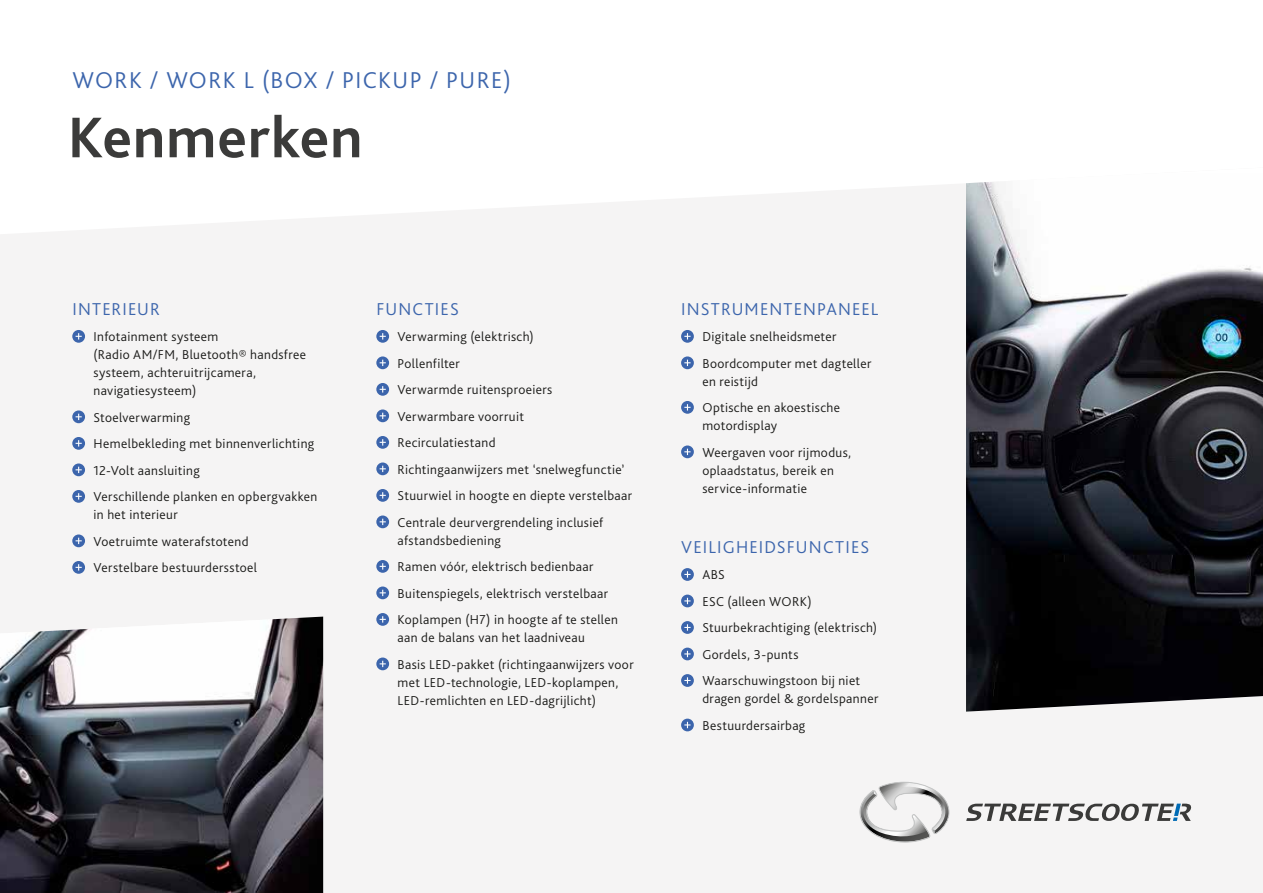
<style>
.page{position:relative;width:1263px;height:893px;background:#fff}
.page>*{position:absolute;margin:0;border:0;box-sizing:border-box;transform-origin:0 0}
.t1{font:700 60px "Bliss Pro";letter-spacing:.015em;color:#3b3b3a}
.t2{font:300 24px "Bliss Pro";letter-spacing:.06em;color:#3c65ac}
.t3{font:300 18px "Bliss Pro";letter-spacing:.065em;color:#3c65ac}
.t4{font:300 13.5px/26.5px "Bliss Pro";letter-spacing:.03em;color:#1a1a18}
</style>
<div class="page">
<div style="left:0;top:184px;width:1263px;height:709px;background:#f5f4f4"></div>
<img style="left:966px;top:182px;width:297px;height:530px">
<svg style="left:72px;top:330px;width:13px;height:13px"></svg>
<svg style="left:76px;top:333px;width:6px;height:7px"></svg>
<svg style="left:72px;top:410px;width:13px;height:13px"></svg>
<svg style="left:76px;top:414px;width:6px;height:6px"></svg>
<svg style="left:72px;top:437px;width:13px;height:13px"></svg>
<svg style="left:76px;top:440px;width:6px;height:7px"></svg>
<svg style="left:72px;top:463px;width:13px;height:13px"></svg>
<svg style="left:76px;top:467px;width:6px;height:6px"></svg>
<svg style="left:72px;top:490px;width:13px;height:13px"></svg>
<svg style="left:76px;top:493px;width:6px;height:7px"></svg>
<svg style="left:72px;top:534px;width:13px;height:13px"></svg>
<svg style="left:76px;top:538px;width:6px;height:6px"></svg>
<svg style="left:72px;top:561px;width:13px;height:13px"></svg>
<svg style="left:76px;top:564px;width:6px;height:7px"></svg>
<svg style="left:376px;top:330px;width:13px;height:13px"></svg>
<svg style="left:380px;top:333px;width:6px;height:7px"></svg>
<svg style="left:376px;top:356px;width:13px;height:13px"></svg>
<svg style="left:380px;top:360px;width:6px;height:6px"></svg>
<svg style="left:376px;top:383px;width:13px;height:13px"></svg>
<svg style="left:380px;top:386px;width:6px;height:7px"></svg>
<svg style="left:376px;top:409px;width:13px;height:13px"></svg>
<svg style="left:380px;top:413px;width:6px;height:6px"></svg>
<svg style="left:376px;top:436px;width:13px;height:13px"></svg>
<svg style="left:380px;top:439px;width:6px;height:7px"></svg>
<svg style="left:376px;top:462px;width:13px;height:13px"></svg>
<svg style="left:380px;top:466px;width:6px;height:6px"></svg>
<svg style="left:376px;top:489px;width:13px;height:13px"></svg>
<svg style="left:380px;top:492px;width:6px;height:7px"></svg>
<svg style="left:376px;top:515px;width:13px;height:13px"></svg>
<svg style="left:380px;top:519px;width:6px;height:6px"></svg>
<svg style="left:376px;top:560px;width:13px;height:13px"></svg>
<svg style="left:380px;top:563px;width:6px;height:7px"></svg>
<svg style="left:376px;top:586px;width:13px;height:13px"></svg>
<svg style="left:380px;top:590px;width:6px;height:6px"></svg>
<svg style="left:376px;top:613px;width:13px;height:13px"></svg>
<svg style="left:380px;top:616px;width:6px;height:7px"></svg>
<svg style="left:376px;top:657px;width:13px;height:13px"></svg>
<svg style="left:380px;top:661px;width:6px;height:6px"></svg>
<div style="left:681px;top:568px;width:13px;height:13px;background:#3c65ac;border-radius:50%"></div>
<svg style="left:684px;top:571px;width:6px;height:7px"></svg>
<svg style="left:681px;top:595px;width:13px;height:12px"></svg>
<svg style="left:684px;top:598px;width:6px;height:6px"></svg>
<div style="left:681px;top:621px;width:13px;height:13px;background:#3c65ac;border-radius:50%"></div>
<svg style="left:684px;top:624px;width:6px;height:7px"></svg>
<svg style="left:681px;top:648px;width:13px;height:12px"></svg>
<svg style="left:684px;top:651px;width:6px;height:6px"></svg>
<div style="left:681px;top:674px;width:13px;height:13px;background:#3c65ac;border-radius:50%"></div>
<svg style="left:684px;top:677px;width:6px;height:7px"></svg>
<svg style="left:681px;top:719px;width:13px;height:12px"></svg>
<svg style="left:684px;top:722px;width:6px;height:6px"></svg>
<svg style="left:681px;top:330px;width:13px;height:13px"></svg>
<svg style="left:684px;top:333px;width:6px;height:7px"></svg>
<svg style="left:681px;top:356px;width:13px;height:13px"></svg>
<svg style="left:684px;top:360px;width:6px;height:6px"></svg>
<svg style="left:681px;top:401px;width:13px;height:13px"></svg>
<svg style="left:684px;top:404px;width:6px;height:7px"></svg>
<svg style="left:681px;top:445px;width:13px;height:13px"></svg>
<svg style="left:684px;top:449px;width:6px;height:6px"></svg>
<img style="left:0;top:617px;width:323px;height:276px">
<svg style="left:966px;top:804px;width:225px;height:17px"></svg>
<svg style="left:857px;top:782px;width:94px;height:60px"></svg>
<h2 class="t2" style="left:72px;top:65px;width:440px">WORK / WORK L (BOX / PICKUP / PURE)</h2>
<h1 class="t1" style="left:68px;top:100px;width:296px">Kenmerken</h1>
<h3 class="t3" style="left:72px;top:297px;width:89px">INTERIEUR</h3>
<p class="t4" style="left:94px;top:327px;width:214px;line-height:18px">Infotainment systeem<br>(Radio AM/FM, Bluetooth® handsfree systeem, achteruitrijcamera, navigatiesysteem)</p>
<p class="t4" style="left:94px;top:404px;width:225px">Stoelverwarming<br>Hemelbekleding met binnenverlichting<br>12-Volt aansluiting<br>Verschillende planken en opbergvakken</p>
<p class="t4" style="left:94px;top:501px;width:165px">in het interieur<br>Voetruimte waterafstotend<br>Verstelbare bestuurdersstoel</p>
<h3 class="t3" style="left:376px;top:297px;width:84px">FUNCTIES</h3>
<p class="t4" style="left:398px;top:323px;width:236px">Verwarming (elektrisch)<br>Pollenfilter<br>Verwarmde ruitensproeiers<br>Verwarmbare voorruit<br>Recirculatiestand<br>Richtingaanwijzers met ‘snelwegfunctie’<br>Stuurwiel in hoogte en diepte verstelbaar<br>Centrale deurvergrendeling inclusief</p>
<p class="t4" style="left:398px;top:527px;width:222px">afstandsbediening<br>Ramen vóór, elektrisch bedienbaar Buitenspiegels, elektrisch verstelbaar Koplampen (H7) in hoogte af te stellen</p>
<p class="t4" style="left:398px;top:624px;width:238px">aan de balans van het laadniveau<br>Basis LED-pakket (richtingaanwijzers voor</p>
<p class="t4" style="left:398px;top:673px;width:222px;line-height:18px">met LED-technologie, LED-koplampen,<br>LED-remlichten en LED-dagrijlicht)</p>
<h3 class="t3" style="left:681px;top:297px;width:199px">INSTRUMENTENPANEEL</h3>
<p class="t4" style="left:702px;top:323px;width:171px">Digitale snelheidsmeter<br>Boordcomputer met dagteller</p>
<p class="t4" style="left:702px;top:368px;width:139px">en reistijd<br>Optische en akoestische</p>
<p class="t4" style="left:702px;top:412px;width:150px">motordisplay<br>Weergaven voor rijmodus,</p>
<p class="t4" style="left:702px;top:461px;width:133px;line-height:18px">oplaadstatus, bereik en service-informatie</p>
<h3 class="t3" style="left:681px;top:536px;width:190px">VEILIGHEIDSFUNCTIES</h3>
<p class="t4" style="left:702px;top:561px;width:176px">ABS<br>ESC (alleen WORK)<br>Stuurbekrachtiging (elektrisch)<br>Gordels, 3-punts<br>Waarschuwingstoon bij niet</p>
<p class="t4" style="left:702px;top:685px;width:178px">dragen gordel &amp; gordelspanner<br>Bestuurdersairbag</p>
</div>
